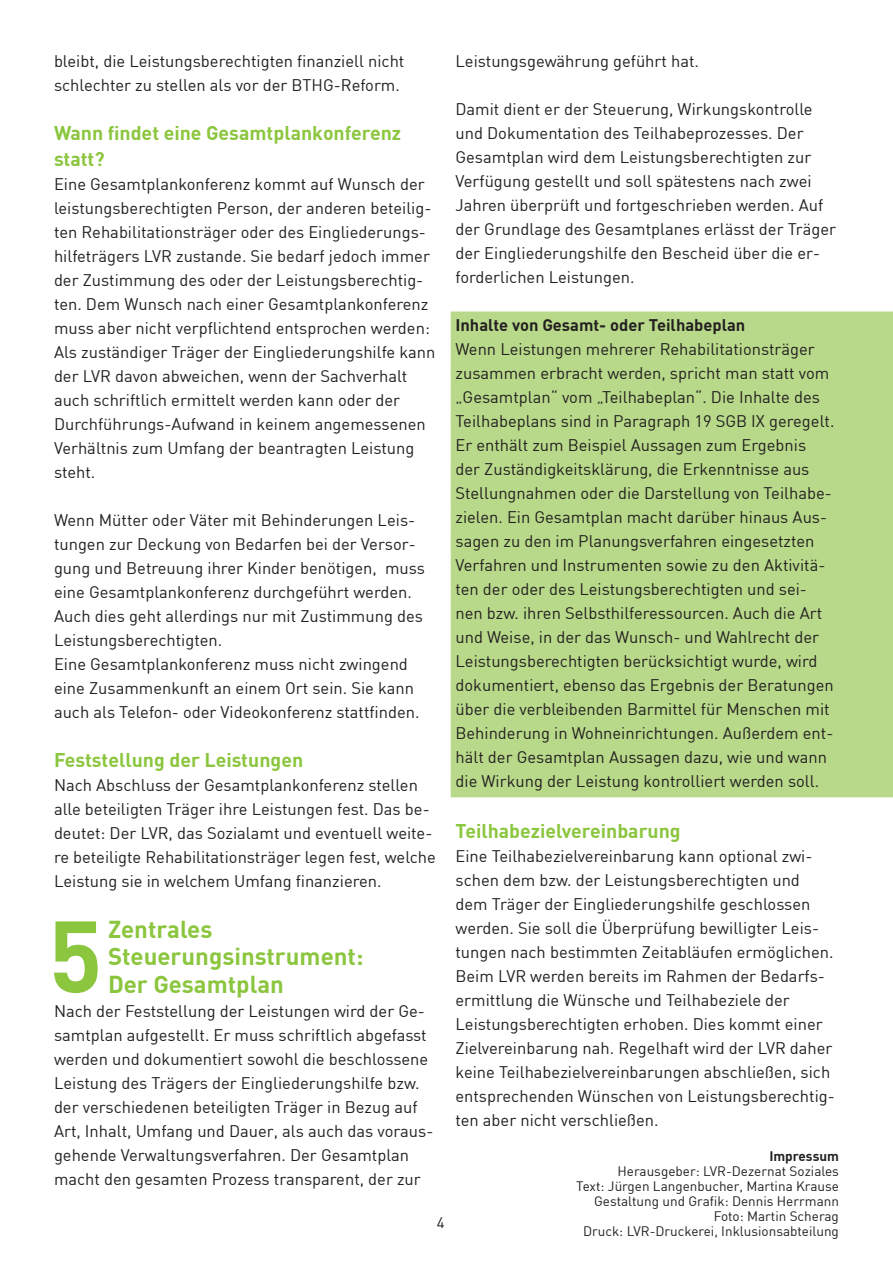
<style>
.page{position:relative;width:893px;height:1263px;background:#fff}
.page>*{position:absolute;margin:0;border:0;box-sizing:border-box;transform-origin:0 0}
.t1{font:700 99.9px "DIN";color:#8bc63e}
.t2{font:700 24px/27px "DIN";color:#8bc63e}
.t3{font:700 19.5px/25.5px "DIN";color:#8bc63e}
.t4{font:16.5px/24px "DIN";color:#231f20}
.t5{font:700 16.5px "DIN";color:#231f20}
.t6{font:15px "DIN";color:#231f20}
.t7{font:13.5px/15px "DIN";color:#231f20;text-align:right}
.s1{font-weight:700}
</style>
<div class="page">
<div style="left:451px;top:311px;width:442px;height:486px;background:#b8d989"></div>
<p class="t4" style="left:54px;top:49px;width:352px">bleibt, die Leistungsberechtigten finanziell nicht schlechter zu stellen als vor der BTHG-Reform.</p>
<p class="t3" style="left:54px;top:120px;width:349px">Wann findet eine Gesamtplankonferenz statt?</p>
<p class="t4" style="left:54px;top:172px;width:383px">Eine Gesamtplankonferenz kommt auf Wunsch der leistungsberechtigten Person, der anderen beteilig&shy;ten Rehabilitationsträger oder des Eingliederungs&shy;hilfeträgers LVR zustande. Sie bedarf jedoch immer der Zustimmung des oder der Leistungsberechtig&shy;ten. Dem Wunsch nach einer Gesamtplankonferenz muss aber nicht verpflichtend entsprochen werden:<br>Als zuständiger Träger der Eingliederungshilfe kann der LVR davon abweichen, wenn der Sachverhalt auch schriftlich ermittelt werden kann oder der Durchführungs-Aufwand in keinem angemessenen Verhältnis zum Umfang der beantragten Leistung steht.</p>
<p class="t4" style="left:54px;top:508px;width:372px">Wenn Mütter oder Väter mit Behinderungen Leis&shy;tungen zur Deckung von Bedarfen bei der Versor&shy;gung und Betreuung ihrer Kinder benötigen, muss eine Gesamtplankonferenz durchgeführt werden.<br>Auch dies geht allerdings nur mit Zustimmung des Leistungsberechtigten.</p>
<p class="t4" style="left:54px;top:652px;width:367px">Eine Gesamtplankonferenz muss nicht zwingend eine Zusammenkunft an einem Ort sein. Sie kann auch als Telefon- oder Videokonferenz stattfinden.</p>
<p class="t3" style="left:54px;top:747px;width:251px">Feststellung der Leistungen</p>
<p class="t4" style="left:54px;top:773px;width:383px">Nach Abschluss der Gesamtplankonferenz stellen alle beteiligten Träger ihre Leistungen fest. Das be&shy;deutet: Der LVR, das Sozialamt und eventuell weite&shy;re beteiligte Rehabilitationsträger legen fest, welche Leistung sie in welchem Umfang finanzieren.</p>
<p class="t1" style="left:48px;top:891px;width:56px">5</p>
<p class="t2" style="left:108px;top:915px;width:106px">Zentrales</p>
<p class="t2" style="left:108px;top:942px;width:257px">Steuerungsinstrument:<br>Der Gesamtplan</p>
<p class="t4" style="left:54px;top:998px;width:381px">Nach der Feststellung der Leistungen wird der Ge&shy;samtplan aufgestellt. Er muss schriftlich abgefasst werden und dokumentiert sowohl die beschlossene Leistung des Trägers der Eingliederungshilfe bzw. der verschiedenen beteiligten Träger in Bezug auf Art, Inhalt, Umfang und Dauer, als auch das voraus&shy;gehende Verwaltungsverfahren. Der Gesamtplan macht den gesamten Prozess transparent, der zur</p>
<p class="t6" style="left:437px;top:1213px;width:9px">4</p>
<p class="t4" style="left:455px;top:49px;width:245px">Leistungsgewährung geführt hat.</p>
<p class="t4" style="left:455px;top:97px;width:382px">Damit dient er der Steuerung, Wirkungskontrolle und Dokumentation des Teilhabeprozesses. Der Gesamtplan wird dem Leistungsberechtigten zur Verfügung gestellt und soll spätestens nach zwei Jahren überprüft und fortgeschrieben werden. Auf der Grundlage des Gesamtplanes erlässt der Träger der Eingliederungshilfe den Bescheid über die er&shy;forderlichen Leistungen.</p>
<p class="t5" style="left:455px;top:314px;width:291px">Inhalte von Gesamt- oder Teilhabeplan</p>
<p class="t4" style="left:455px;top:337px;width:381px">Wenn Leistungen mehrerer Rehabilitationsträger zusammen erbracht werden, spricht man statt vom „Gesamtplan“ vom „Teilhabeplan“. Die Inhalte des Teilhabeplans sind in Paragraph 19 SGB IX geregelt.<br>Er enthält zum Beispiel Aussagen zum Ergebnis der Zuständigkeitsklärung, die Erkenntnisse aus Stellungnahmen oder die Darstellung von Teilhabe&shy;zielen. Ein Gesamtplan macht darüber hinaus Aus&shy;sagen zu den im Planungsverfahren eingesetzten Verfahren und Instrumenten sowie zu den Aktivitä&shy;ten der oder des Leistungsberechtigten und sei&shy;nen bzw. ihren Selbsthilferessourcen. Auch die Art und Weise, in der das Wunsch- und Wahlrecht der Leistungsberechtigten berücksichtigt wurde, wird dokumentiert, ebenso das Ergebnis der Beratungen über die verbleibenden Barmittel für Menschen mit Behinderung in Wohneinrichtungen. Außerdem ent&shy;hält der Gesamtplan Aussagen dazu, wie und wann die Wirkung der Leistung kontrolliert werden soll.</p>
<p class="t3" style="left:455px;top:817px;width:227px">Teilhabezielvereinbarung</p>
<p class="t4" style="left:455px;top:844px;width:381px">Eine Teilhabezielvereinbarung kann optional zwi&shy;schen dem bzw. der Leistungsberechtigten und dem Träger der Eingliederungshilfe geschlossen werden. Sie soll die Überprüfung bewilligter Leis&shy;tungen nach bestimmten Zeitabläufen ermöglichen.<br>Beim LVR werden bereits im Rahmen der Bedarfs&shy;ermittlung die Wünsche und Teilhabeziele der Leistungsberechtigten erhoben. Dies kommt einer Zielvereinbarung nah. Regelhaft wird der LVR daher keine Teilhabezielvereinbarungen abschließen, sich entsprechenden Wünschen von Leistungsberechtig&shy;ten aber nicht verschließen.</p>
<p class="t7" style="left:576px;top:1148px;width:264px"><span class="s1">Impressum<br></span>Herausgeber: LVR-Dezernat Soziales<br>Text: Jürgen Langenbucher, Martina Krause Gestaltung und Grafik: Dennis Herrmann Foto: Martin Scherag<br>Druck: LVR-Druckerei, Inklusionsabteilung</p>
</div>
